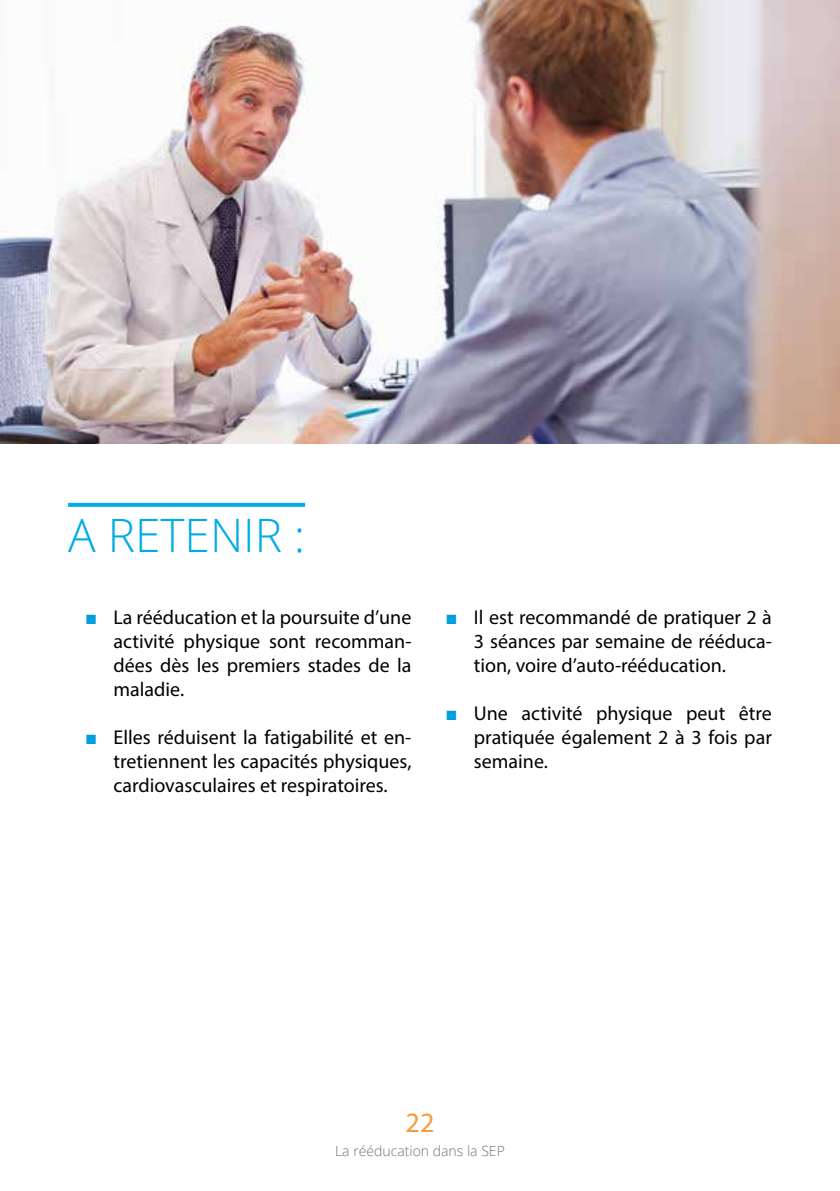
<style>
.page{position:relative;width:840px;height:1191px;background:#fff}
.page>*{position:absolute;margin:0;border:0;box-sizing:border-box;transform-origin:0 0}
.t1{font:300 46px "Open Sans";color:#00ace5}
.t2{font:28px "Myriad Pro";color:#f49c39}
.t3{font:20px/24px "Myriad Pro";color:#000;text-align:justify}
.t4{font:300 14px "Open Sans";color:#707172}
.s1{font-family:"Arial";color:#009ee0}
</style>
<div class="page">
<svg style="left:68px;top:503px;width:237px;height:4px"></svg>
<img style="left:0;top:0;width:839px;height:443px">
<h1 class="t1" style="left:68px;top:504px;width:238px">A RETENIR :</h1>
<p class="t3" style="left:113px;top:605px;width:299px;text-indent:-28px"><span class="s1">■</span> La rééducation et la poursuite d’une activité physique sont recomman&shy;dées dès les premiers stades de la maladie.</p>
<p class="t3" style="left:113px;top:725px;width:299px;text-indent:-28px"><span class="s1">■</span> Elles réduisent la fatigabilité et en&shy;tretiennent les capacités physiques, cardiovasculaires et respiratoires.</p>
<p class="t3" style="left:473px;top:605px;width:299px;text-indent:-28px"><span class="s1">■</span> Il est recommandé de pratiquer 2 à 3 séances par semaine de rééduca&shy;tion, voire d’auto-rééducation.</p>
<p class="t3" style="left:473px;top:701px;width:299px;text-indent:-28px"><span class="s1">■</span> Une activité physique peut être pratiquée également 2 à 3 fois par semaine.</p>
<h2 class="t2" style="left:405px;top:1105px;width:30px">22</h2>
<p class="t4" style="left:335px;top:1141px;width:171px">La rééducation dans la SEP</p>
</div>
